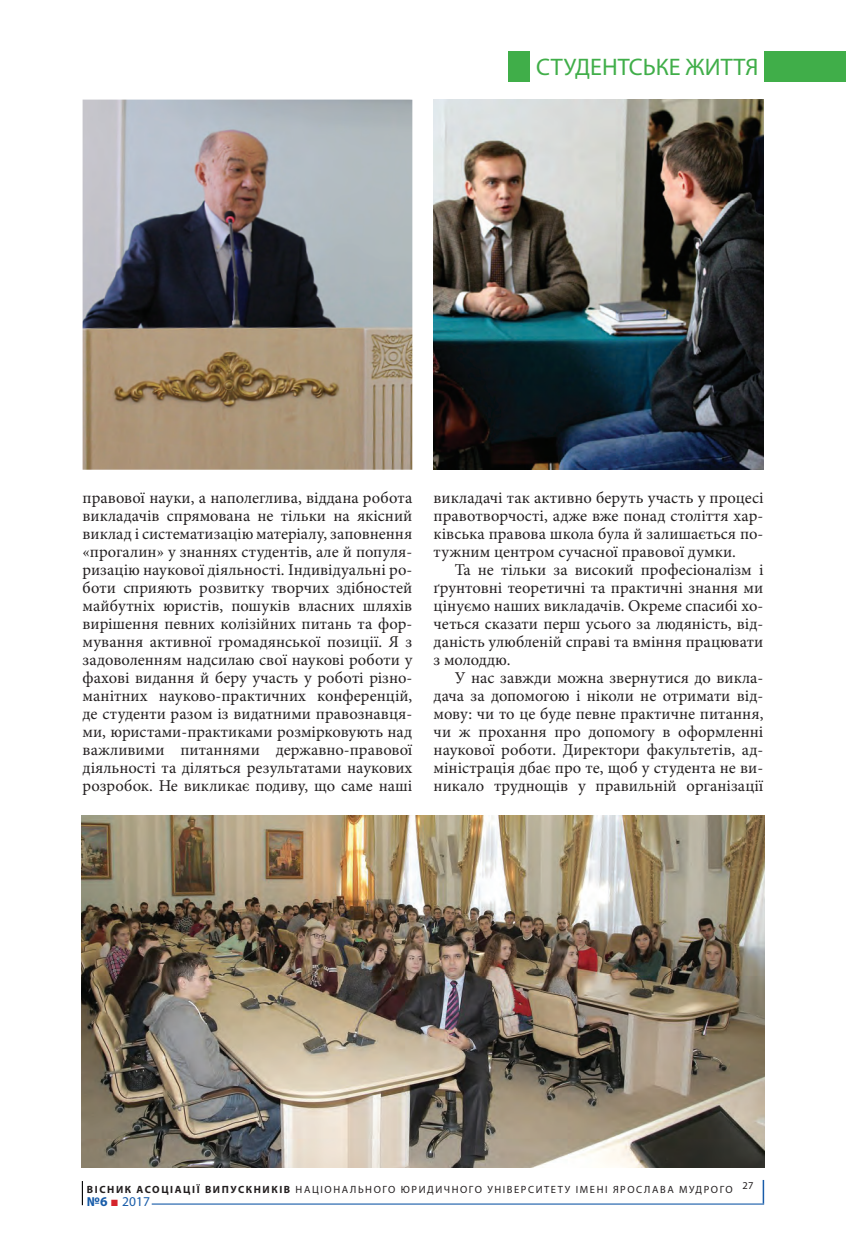
<style>
.page{position:relative;width:846px;height:1250px;background:#fff}
.page>*{position:absolute;margin:0;border:0;box-sizing:border-box;transform-origin:0 0}
.t1{font:24px "Myriad Pro";color:#40ae49}
.t2{font:16.5px/18px "Minion Pro";color:#231f20;text-align:justify}
.t3{font:13.5px "Myriad Pro";color:#185ca9}
.t4{font:10.5px "Myriad Pro";letter-spacing:.15em;color:#231f20}
.s1{font-weight:700}
.s2{font-family:"Arial";color:#d5232b}
</style>
<div class="page">
<svg style="left:82px;top:1181px;width:1px;height:24px"></svg>
<hr style="left:762px;top:1179px;width:2px;height:24px;background:#185ca9">
<hr style="left:152px;top:1203px;width:612px;height:1px;background:#185ca9">
<div style="left:508px;top:51px;width:337px;height:30px;background:#40ae49"></div>
<div style="left:530px;top:45px;width:234px;height:38px;background:#fff"></div>
<img style="left:83px;top:100px;width:329px;height:369px">
<img style="left:433px;top:100px;width:330px;height:369px">
<img style="left:82px;top:815px;width:682px;height:352px">
<p class="t1" style="left:536px;top:52px;width:224px">СТУДЕНТСЬКЕ ЖИТТЯ</p>
<p class="t2" style="left:83px;top:489px;width:331px">правової науки, а наполеглива, віддана робота викладачів спрямована не тільки на якісний виклад і систематизацію матеріалу, заповнення «прогалин» у знаннях студентів, але й популя&shy;ризацію наукової діяльності. Індивідуальні ро&shy;боти сприяють розвитку творчих здібностей майбутніх юристів, пошуків власних шляхів вирішення певних колізійних питань та фор&shy;мування активної громадянської позиції. Я з задоволенням надсилаю свої наукові роботи у фахові видання й беру участь у роботі різно&shy;манітних науково-практичних конференцій, де студенти разом із видатними правознавця&shy;ми, юристами-практиками розмірковують над важливими питаннями державно-правової діяльності та діляться результатами наукових розробок. Не викликає подиву, що саме наші</p>
<p class="t2" style="left:433px;top:489px;width:331px">викладачі так активно беруть участь у процесі правотворчості, адже вже понад століття хар&shy;ківська правова школа була й залишається по&shy;тужним центром сучасної правової думки.</p>
<p class="t2" style="left:433px;top:561px;width:331px;text-indent:21px">Та не тільки за високий професіоналізм і ґрунтовні теоретичні та практичні знання ми цінуємо наших викладачів. Окреме спасибі хо&shy;четься сказати перш усього за людяність, від&shy;даність улюбленій справі та вміння працювати з молоддю.</p>
<p class="t2" style="left:433px;top:669px;width:331px;text-indent:21px">У нас завжди можна звернутися до викла&shy;дача за допомогою і ніколи не отримати від&shy;мову: чи то це буде певне практичне питання, чи ж прохання про допомогу в оформленні наукової роботи. Директори факультетів, ад&shy;міністрація дбає про те, щоб у студента не ви&shy;никало труднощів у правильній організації</p>
<p class="t4" style="left:87px;top:1182px;width:667px"><span class="s1">ВІСНИК АСОЦІАЦІЇ ВИПУСКНИКІВ</span> НАЦІОНАЛЬНОГО ЮРИДИЧНОГО УНІВЕРСИТЕТУ ІМЕНІ ЯРОСЛАВА МУДРОГО 27</p>
<p class="t3" style="left:87px;top:1192px;width:65px"><span class="s1">№6</span> <span class="s2">■</span> 2017</p>
</div>
